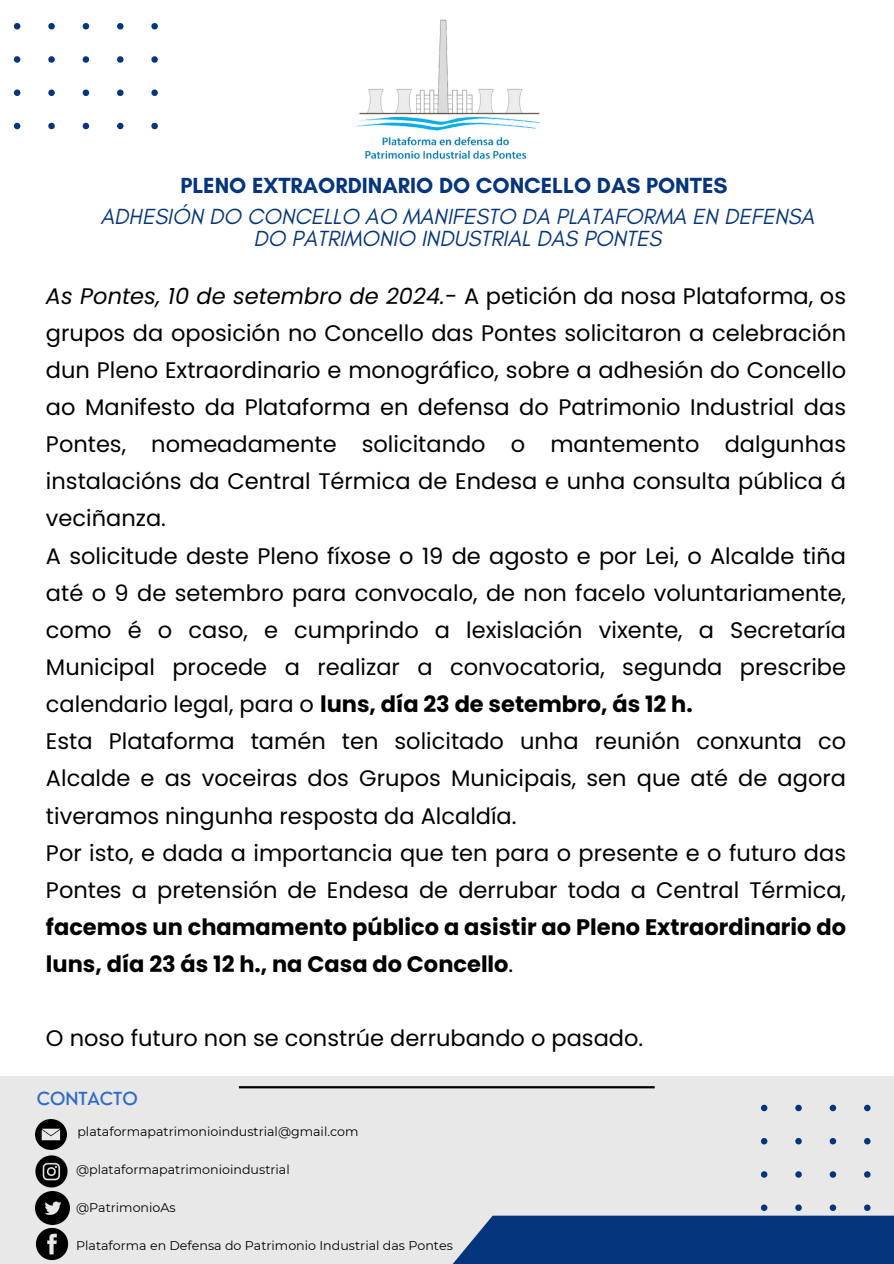
<style>
.page{position:relative;width:894px;height:1264px;background:#fff}
.page>*{position:absolute;margin:0;border:0;box-sizing:border-box;transform-origin:0 0}
.t1{font:22.5px/37.2px "Poppins";color:#000}
.t2{font:italic 22.35px/22.5px "Glacial Indifference";color:#05357d;text-align:center}
.t3{font:700 22.35px "Glacial Indifference";color:#05357d}
.t4{font:500 17.55px "Nourd";color:#2f6bc6}
.t5{font:12.6px "Montserrat";color:#000}
.s1{font-style:italic}
.s2{font-weight:700}
</style>
<div class="page">
<div style="left:0;top:1075px;width:893px;height:188px;background:#e8e8e8"></div>
<hr style="left:239px;top:1086px;width:415px;height:2px;background:#000">
<svg style="left:13px;top:23px;width:145px;height:106px"></svg>
<svg style="left:453px;top:1104px;width:440px;height:159px"></svg>
<img style="left:355px;top:19px;width:185px;height:141px">
<img style="left:36px;top:1155px;width:32px;height:33px">
<img style="left:36px;top:1119px;width:30px;height:30px">
<img style="left:35px;top:1191px;width:34px;height:33px">
<img style="left:35px;top:1224px;width:34px;height:37px">
<h2 class="t3" style="left:180px;top:172px;width:548px">PLENO EXTRAORDINARIO DO CONCELLO DAS PONTES</h2>
<p class="t2" style="left:100px;top:205px;width:715px">ADHESIÓN DO CONCELLO AO MANIFESTO DA PLATAFORMA EN DEFENSA<br>DO PATRIMONIO INDUSTRIAL DAS PONTES</p>
<p class="t1" style="left:46px;top:277px;width:801px"><span class="s1">As Pontes, 10 de setembro de 2024.-</span> A petición da nosa Plataforma, os grupos da oposición no Concello das Pontes solicitaron a celebración dun Pleno Extraordinario e monográfico, sobre a adhesión do Concello ao Manifesto da Plataforma en defensa do Patrimonio Industrial das Pontes, nomeadamente solicitando o mantemento dalgunhas instalacións da Central Térmica de Endesa e unha consulta pública á veciñanza.<br>A solicitude deste Pleno fíxose o 19 de agosto e por Lei, o Alcalde tiña até o 9 de setembro para convocalo, de non facelo voluntariamente, como é o caso, e cumprindo a lexislación vixente, a Secretaría Municipal procede a realizar a convocatoria, segunda prescribe calendario legal, para o <span class="s2">luns, día 23 de setembro, ás 12 h.<br></span>Esta Plataforma tamén ten solicitado unha reunión conxunta co Alcalde e as voceiras dos Grupos Municipais, sen que até de agora tiveramos ningunha resposta da Alcaldía.<br>Por isto, e dada a importancia que ten para o presente e o futuro das Pontes a pretensión de Endesa de derrubar toda a Central Térmica, <span class="s2">facemos un chamamento público a asistir ao Pleno Extraordinario do luns, día 23 ás 12 h., na Casa do Concello</span>.</p>
<h1 class="t1" style="left:46px;top:1019px;width:598px">O noso futuro non se constrúe derrubando o pasado.</h1>
<p class="t4" style="left:37px;top:1087px;width:102px">CONTACTO</p>
<p class="t5" style="left:77px;top:1123px;width:282px">plataformapatrimonioindustrial@gmail.com</p>
<p class="t5" style="left:76px;top:1161px;width:215px">@plataformapatrimonioindustrial</p>
<p class="t5" style="left:76px;top:1199px;width:101px">@PatrimonioAs</p>
<p class="t5" style="left:76px;top:1237px;width:378px">Plataforma en Defensa do Patrimonio Industrial das Pontes</p>
</div>
